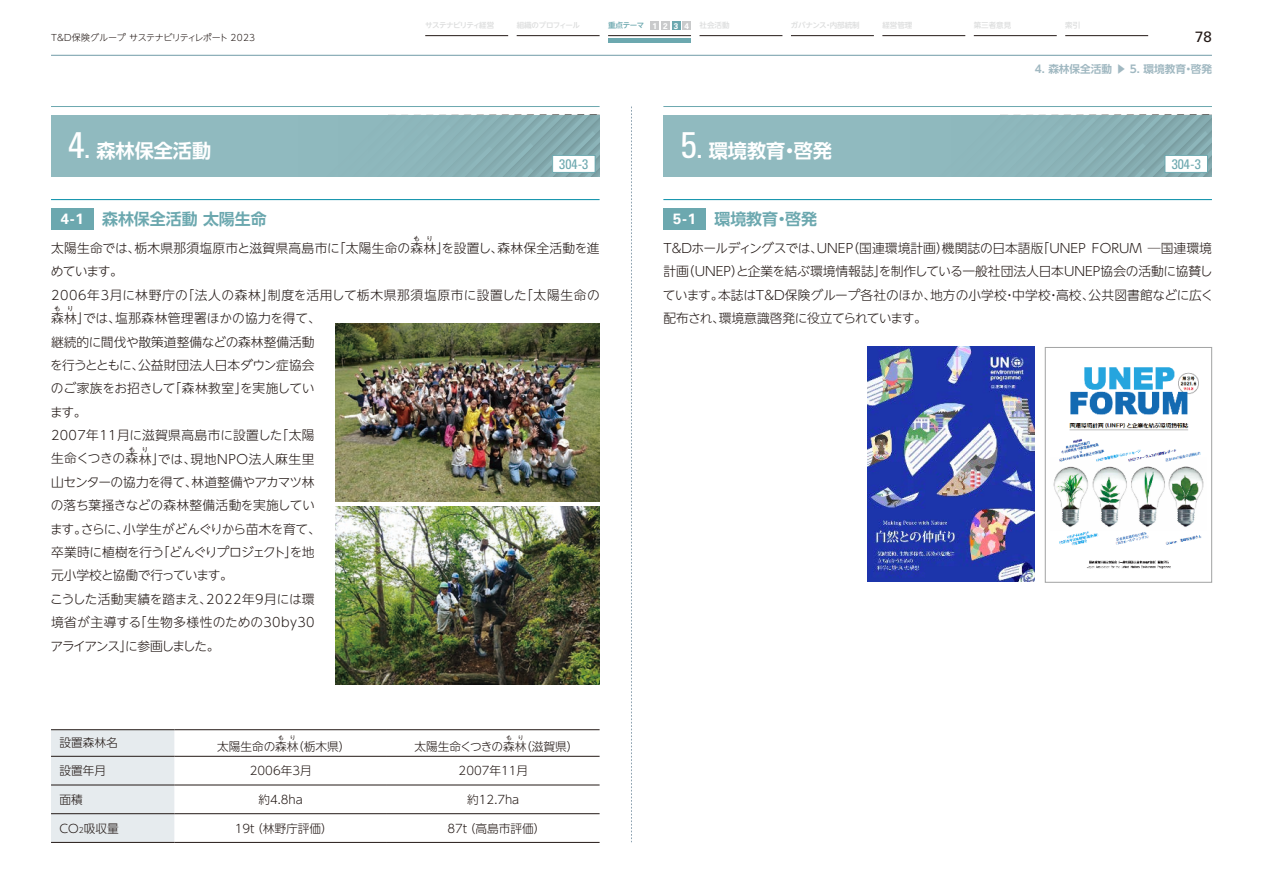
<style>
.page{position:relative;width:1263px;height:893px;background:#fff}
.page>*{position:absolute;margin:0;border:0;box-sizing:border-box;transform-origin:0 0}
.t1{font:700 19.2px "UD Shin Go NT Pro De";color:#fff}
.t2{font:700 15.9px "UD Shin Go NT Pro De";color:#6ca8af}
.t3{font:15px "Univers LT Pro 55 Roman";color:#231916}
.t4{font:condensed 13.8px "Univers LTCYR 57";color:#6ca8af}
.t5{font:300 12.75px/23.4px "UD Shin Go NT Pro";color:#231916}
.t6{font:300 12.75px/23.4px "UD Shin Go NT Pro";letter-spacing:-.025em;color:#231916}
.t7{font:300 12.75px/23.4px "UD Shin Go NT Pro";letter-spacing:.03em;color:#231916}
.t8{font:300 12.75px "UD Shin Go NT Pro";letter-spacing:.02em;color:#231916}
.t9{font:300 11.7px "UD Shin Go NT Pro";color:#231916}
.t10{font:700 10.65px "UD Shin Go NT Pro De";color:#a0b8c1}
.t11{font:300 9px "UD Shin Go NT Pr 6 N";letter-spacing:-.045em;color:#231916}
.t12{font:500 7.5px "UD Shin Go NT Pr 6 N";letter-spacing:-.02em;color:#dcdddd}
.t13{font:500 7.5px "UD Shin Go NT Pr 6 N";letter-spacing:-.07em;color:#dcdddd}
.t14{font:500 7.5px "UD Shin Go NT Pr 6 N";letter-spacing:-.055em;color:#dcdddd}
.t15{font:500 7.5px "UD Shin Go NT Pr 6 N";letter-spacing:-.05em;color:#6ca8af}
.t16{font:6.45px "UD Shin Go NT Pro";color:#231916}
.t17{font:5.85px "UD Shin Go NT Pro";color:#231916}
.s1{font-family:"Univers LTCYR 65";font-weight:700;font-size:8.25px;color:#fff}
.s2{font-family:"Univers LTCYR 57";font-weight:400;font-stretch:condensed;font-size:37.2px}
.s3{font-family:"Univers LTCYR 65";font-size:14.85px;color:#fff}
.s4{font-size:7.65px}
</style>
<div class="page">
<hr style="left:425px;top:35px;width:83px;height:1px;background:#231916">
<hr style="left:699px;top:35px;width:83px;height:1px;background:#231916">
<hr style="left:791px;top:35px;width:83px;height:1px;background:#231916">
<hr style="left:882px;top:35px;width:83px;height:1px;background:#231916">
<hr style="left:974px;top:35px;width:83px;height:1px;background:#231916">
<hr style="left:1065px;top:35px;width:83px;height:1px;background:#231916">
<hr style="left:608px;top:35px;width:83px;height:1px;background:#231916">
<div style="left:651px;top:21px;width:8px;height:9px;background:#c9cacb"></div>
<div style="left:661px;top:21px;width:9px;height:9px;background:#c9cacb"></div>
<div style="left:672px;top:21px;width:8px;height:9px;background:#6ca8af"></div>
<div style="left:682px;top:21px;width:9px;height:9px;background:#c9cacb"></div>
<hr style="left:517px;top:35px;width:83px;height:1px;background:#231916">
<div style="left:608px;top:38px;width:83px;height:5px;background:#6ca8af"></div>
<hr style="left:51px;top:55px;width:1161px;height:1px;background:#719ba8">
<svg style="left:631px;top:107px;width:1px;height:735px"></svg>
<div style="left:51px;top:115px;width:549px;height:61px;background:#90babf"></div>
<div style="left:663px;top:115px;width:549px;height:61px;background:#90babf"></div>
<svg style="left:441px;top:115px;width:159px;height:61px"></svg>
<svg style="left:1047px;top:115px;width:165px;height:61px"></svg>
<hr style="left:51px;top:106px;width:549px;height:1px;background:#6ca8af">
<hr style="left:663px;top:106px;width:549px;height:1px;background:#6ca8af">
<div style="left:553px;top:155px;width:42px;height:17px;background:#fff"></div>
<div style="left:552px;top:155px;width:43px;height:18px;border:1px solid #6ca8af"></div>
<div style="left:1165px;top:155px;width:42px;height:17px;background:#fff"></div>
<div style="left:1165px;top:155px;width:43px;height:18px;border:1px solid #6ca8af"></div>
<div style="left:51px;top:208px;width:43px;height:22px;background:#6ca8af"></div>
<div style="left:663px;top:208px;width:43px;height:22px;background:#6ca8af"></div>
<hr style="left:51px;top:199px;width:549px;height:1px;background:#008ca6">
<hr style="left:663px;top:199px;width:549px;height:1px;background:#008ca6">
<div style="left:51px;top:730px;width:123px;height:112px;background:#e6ebee"></div>
<hr style="left:51px;top:729px;width:123px;height:1px;background:#231916">
<hr style="left:174px;top:729px;width:213px;height:1px;background:#231916">
<hr style="left:387px;top:729px;width:213px;height:1px;background:#231916">
<hr style="left:51px;top:756px;width:123px;height:1px;background:#231916">
<hr style="left:174px;top:756px;width:213px;height:1px;background:#231916">
<hr style="left:387px;top:756px;width:213px;height:1px;background:#231916">
<hr style="left:51px;top:785px;width:123px;height:1px;background:#231916">
<hr style="left:174px;top:785px;width:213px;height:1px;background:#231916">
<hr style="left:387px;top:785px;width:213px;height:1px;background:#231916">
<hr style="left:51px;top:813px;width:123px;height:1px;background:#231916">
<hr style="left:174px;top:813px;width:213px;height:1px;background:#231916">
<hr style="left:387px;top:813px;width:213px;height:1px;background:#231916">
<hr style="left:51px;top:842px;width:123px;height:1px;background:#231916">
<hr style="left:174px;top:842px;width:213px;height:1px;background:#231916">
<hr style="left:387px;top:842px;width:213px;height:1px;background:#231916">
<img style="left:1053px;top:367px;width:151px;height:202px">
<div style="left:1045px;top:347px;width:167px;height:235px;border:1px solid #a2a3a3"></div>
<img style="left:868px;top:347px;width:166px;height:234px">
<img style="left:336px;top:323px;width:264px;height:179px">
<img style="left:336px;top:506px;width:264px;height:179px">
<p class="t13" style="left:425px;top:19px;width:71px">サステナビリティ経営</p>
<p class="t14" style="left:517px;top:19px;width:65px">組織のプロフィール</p>
<p class="t15" style="left:608px;top:19px;width:82px">重点テーマ <span class="s1">1 2 3 4</span></p>
<p class="t12" style="left:699px;top:19px;width:31px">社会活動</p>
<p class="t12" style="left:791px;top:19px;width:70px">ガバナンス・内部統制</p>
<p class="t12" style="left:882px;top:19px;width:31px">経営管理</p>
<p class="t12" style="left:974px;top:19px;width:39px">第三者意見</p>
<p class="t12" style="left:1065px;top:19px;width:16px">索引</p>
<p class="t11" style="left:51px;top:30px;width:206px">T&amp;D保険グループ サステナビリティレポート 2023</p>
<p class="t3" style="left:1195px;top:26px;width:18px">78</p>
<p class="t10" style="left:1035px;top:61px;width:179px">4. 森林保全活動 ▶ 5. 環境教育・啓発</p>
<h1 class="t1" style="left:68px;top:135px;width:145px"><span class="s2">4</span>. 森林保全活動</h1>
<h1 class="t1" style="left:680px;top:135px;width:153px"><span class="s2">5</span>. 環境教育・啓発</h1>
<p class="t4" style="left:559px;top:155px;width:31px">304-3</p>
<p class="t4" style="left:1172px;top:155px;width:31px">304-3</p>
<p class="t2" style="left:61px;top:206px;width:208px"><span class="s3">4-1</span> 森林保全活動 太陽生命</p>
<p class="t2" style="left:673px;top:206px;width:146px"><span class="s3">5-1</span> 環境教育・啓発</p>
<p class="t8" style="left:51px;top:238px;width:550px">太陽生命では、栃木県那須塩原市と滋賀県高島市に「太陽生命の森林」を設置し、森林保全活動を進</p>
<p class="t16" style="left:414px;top:233px;width:21px">も り</p>
<p class="t7" style="left:51px;top:259px;width:550px">めています。<br>2006年3月に林野庁の「法人の森林」制度を活用して栃木県那須塩原市に設置した「太陽生命の森林」では、塩那森林管理署ほかの協力を得て、</p>
<p class="t5" style="left:663px;top:236px;width:552px">T&amp;Dホールディングスでは、UNEP（国連環境計画）機関誌の日本語版「UNEＰ FORUM ─国連環境計画（UNEP）と企業を結ぶ環境情報誌」を制作している一般社団法人日本UNEP協会の活動に協賛しています。本誌はT&amp;D保険グループ各社のほか、地方の小学校・中学校・高校、公共図書館などに広く配布され、環境意識啓発に役立てられています。</p>
<p class="t16" style="left:54px;top:303px;width:21px">も り</p>
<p class="t5" style="left:50px;top:330px;width:266px">継続的に間伐や散策道整備などの森林整備活動を行うとともに、公益財団法人日本ダウン症協会のご家族をお招きして「森林教室」を実施しています。<br>2007年11月に滋賀県高島市に設置した「太陽生命くつきの森林」では、現地NPO法人麻生里</p>
<p class="t16" style="left:129px;top:444px;width:21px">も り</p>
<p class="t6" style="left:50px;top:470px;width:272px">山センターの協力を得て、林道整備やアカマツ林の落ち葉掻きなどの森林整備活動を実施しています。さらに、小学生がどんぐりから苗木を育て、卒業時に植樹を行う「どんぐりプロジェクト」を地元小学校と協働で行っています。<br>こうした活動実績を踏まえ、2022年9月には環境省が主導する「生物多様性のための30by30アライアンス」に参画しました。</p>
<p class="t17" style="left:278px;top:733px;width:19px">も り</p>
<p class="t9" style="left:60px;top:733px;width:60px">設置森林名</p>
<p class="t9" style="left:217px;top:737px;width:135px">太陽生命の森林（栃木県）</p>
<p class="t17" style="left:506px;top:733px;width:19px">も り</p>
<p class="t9" style="left:414px;top:737px;width:166px">太陽生命くつきの森林（滋賀県）</p>
<p class="t9" style="left:60px;top:761px;width:48px">設置年月</p>
<p class="t9" style="left:250px;top:761px;width:63px">2006年3月</p>
<p class="t9" style="left:459px;top:761px;width:71px">2007年11月</p>
<p class="t9" style="left:60px;top:790px;width:25px">面積</p>
<p class="t9" style="left:258px;top:790px;width:46px">約4.8ha</p>
<p class="t9" style="left:467px;top:790px;width:54px">約12.7ha</p>
<p class="t9" style="left:60px;top:819px;width:61px">CO<span class="s4">2</span>吸収量</p>
<p class="t9" style="left:235px;top:819px;width:100px">19t（林野庁評価）</p>
<p class="t9" style="left:447px;top:819px;width:100px">87t（高島市評価）</p>
</div>
